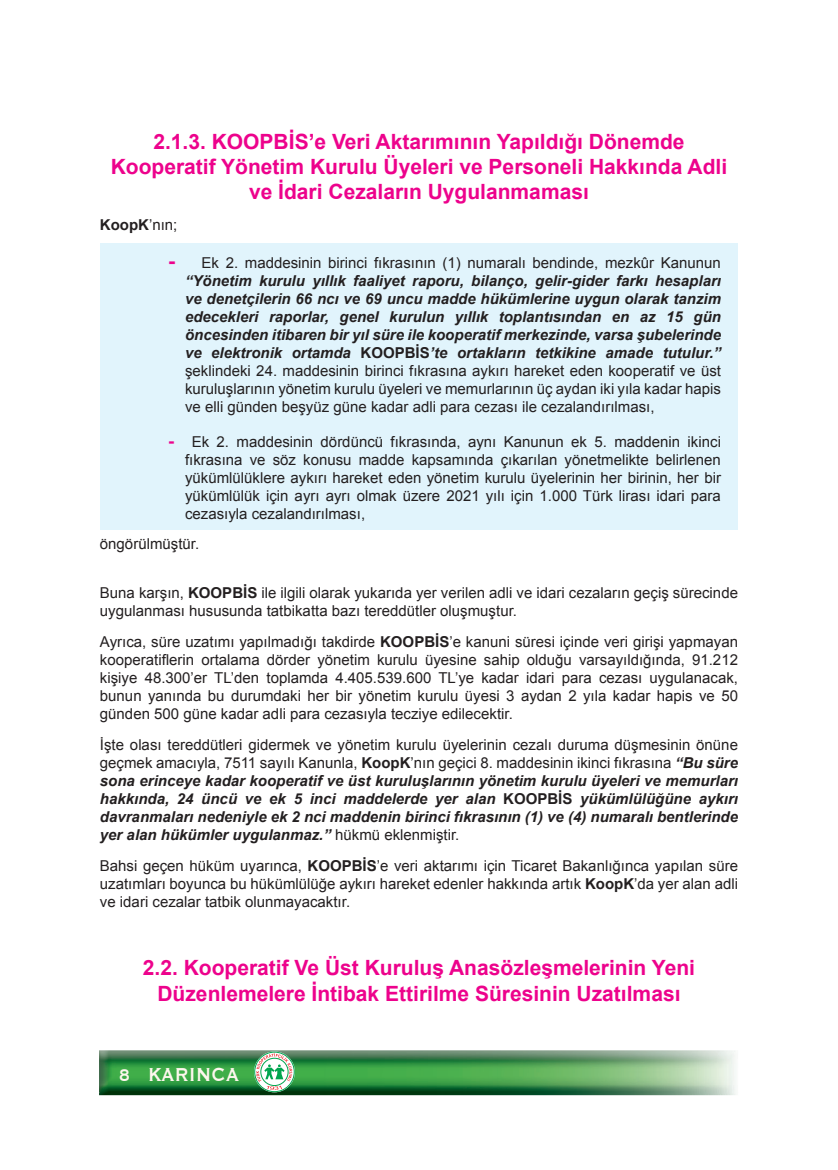
<style>
.page{position:relative;width:838px;height:1170px;background:#fff}
.page>*{position:absolute;margin:0;border:0;box-sizing:border-box;transform-origin:0 0}
.t1{font:700 24.3px "Copperplate Gothic BT";color:#fef7ee;scale:.83 1}
.t2{font:700 21px/25.2px "Arial";color:#ed028c;text-align:center}
.t3{font:italic 700 15px/18px "Arial";color:#231f20;text-align:justify}
.t4{font:15px/18px "Arial";color:#231f20;text-align:justify}
.t5{font:700 15px "Arial";color:#231f20}
.s1{font-weight:400}
.s2{font-style:normal;font-size:21px;color:#ed028c}
.s3{font-weight:400;font-style:normal}
.s4{font-style:normal}
.s5{font-weight:700;font-size:18px;color:#ed028c}
.s6{font-weight:700}
.s7{font-size:21.6px}
</style>
<div class="page">
<img style="left:99px;top:1092px;width:639px;height:3px">
<img style="left:99px;top:1050px;width:639px;height:42px">
<svg style="left:254px;top:1051px;width:41px;height:41px"></svg>
<div style="left:254px;top:1051px;width:40px;height:40px;border:1px solid #00a54f;border-radius:50%"></div>
<svg style="left:256px;top:1052px;width:36px;height:37px"></svg>
<div style="left:100px;top:243px;width:637px;height:286px;background:#e1f4fc"></div>
<h2 class="t2" style="left:111px;top:130px;width:618px">2.1.3. KOOPBİS’e Veri Aktarımının Yapıldığı Dönemde<br>Kooperatif Yönetim Kurulu Üyeleri ve Personeli Hakkında Adli ve İdari Cezaların Uygulanmaması</h2>
<p class="t5" style="left:100px;top:215px;width:79px">KoopK<span class="s1">’nın;</span></p>
<p class="t3" style="left:185px;top:254px;width:537px;text-indent:-17px"><span class="s2">-</span> <span class="s3">Ek 2. maddesinin birinci fıkrasının (1) numaralı bendinde, mezkûr Kanunun </span>“Yönetim kurulu yıllık faaliyet raporu, bilanço, gelir-gider farkı hesapları ve denetçilerin 66 ncı ve 69 uncu madde hükümlerine uygun olarak tanzim edecekleri raporlar, genel kurulun yıllık toplantısından en az 15 gün öncesinden itibaren bir yıl süre ile kooperatif merkezinde, varsa şubelerinde ve elektronik ortamda <span class="s4">KOOPBİS</span>’te ortakların tetkikine amade tutulur.” <span class="s3">şeklindeki 24. maddesinin birinci fıkrasına aykırı hareket eden kooperatif ve üst kuruluşlarının yönetim kurulu üyeleri ve memurlarının üç aydan iki yıla kadar hapis ve elli günden beşyüz güne kadar adli para cezası ile cezalandırılması,</span></p>
<p class="t4" style="left:185px;top:432px;width:537px;text-indent:-17px"><span class="s5">-</span> Ek 2. maddesinin dördüncü fıkrasında, aynı Kanunun ek 5. maddenin ikinci fıkrasına ve söz konusu madde kapsamında çıkarılan yönetmelikte belirlenen yükümlülüklere aykırı hareket eden yönetim kurulu üyelerinin her birinin, her bir yükümlülük için ayrı ayrı olmak üzere 2021 yılı için 1.000 Türk lirası idari para cezasıyla cezalandırılması,</p>
<p class="t4" style="left:100px;top:535px;width:101px">öngörülmüştür.</p>
<p class="t4" style="left:100px;top:584px;width:639px">Buna karşın, <span class="s6">KOOPBİS</span> ile ilgili olarak yukarıda yer verilen adli ve idari cezaların geçiş sürecinde uygulanması hususunda tatbikatta bazı tereddütler oluşmuştur.</p>
<p class="t4" style="left:100px;top:633px;width:639px">Ayrıca, süre uzatımı yapılmadığı takdirde <span class="s6">KOOPBİS</span>’e kanuni süresi içinde veri girişi yapmayan kooperatiflerin ortalama dörder yönetim kurulu üyesine sahip olduğu varsayıldığında, 91.212 kişiye 48.300’er TL’den toplamda 4.405.539.600 TL’ye kadar idari para cezası uygulanacak, bunun yanında bu durumdaki her bir yönetim kurulu üyesi 3 aydan 2 yıla kadar hapis ve 50 günden 500 güne kadar adli para cezasıyla tecziye edilecektir.</p>
<p class="t3" style="left:100px;top:736px;width:639px"><span class="s3">İşte olası tereddütleri gidermek ve yönetim kurulu üyelerinin cezalı duruma düşmesinin önüne geçmek amacıyla, 7511 sayılı Kanunla,</span> <span class="s4">KoopK</span><span class="s3">’nın geçici 8. maddesinin ikinci fıkrasına</span> “Bu süre sona erinceye kadar kooperatif ve üst kuruluşlarının yönetim kurulu üyeleri ve memurları hakkında, 24 üncü ve ek 5 inci maddelerde yer alan <span class="s4">KOOPBİS</span> yükümlülüğüne aykırı davranmaları nedeniyle ek 2 nci maddenin birinci fıkrasının (1) ve (4) numaralı bentlerinde yer alan hükümler uygulanmaz.” <span class="s3">hükmü eklenmiştir.</span></p>
<p class="t4" style="left:100px;top:856px;width:639px">Bahsi geçen hüküm uyarınca, <span class="s6">KOOPBİS</span>’e veri aktarımı için Ticaret Bakanlığınca yapılan süre uzatımları boyunca bu hükümlülüğe aykırı hareket edenler hakkında artık <span class="s6">KoopK</span>’da yer alan adli ve idari cezalar tatbik olunmayacaktır.</p>
<h2 class="t2" style="left:143px;top:956px;width:554px">2.2. Kooperatif Ve Üst Kuruluş Anasözleşmelerinin Yeni<br>Düzenlemelere İntibak Ettirilme Süresinin Uzatılması</h2>
<h1 class="t1" style="left:119px;top:1061px;width:146px"><span class="s7">8</span> KARINCA</h1>
</div>
